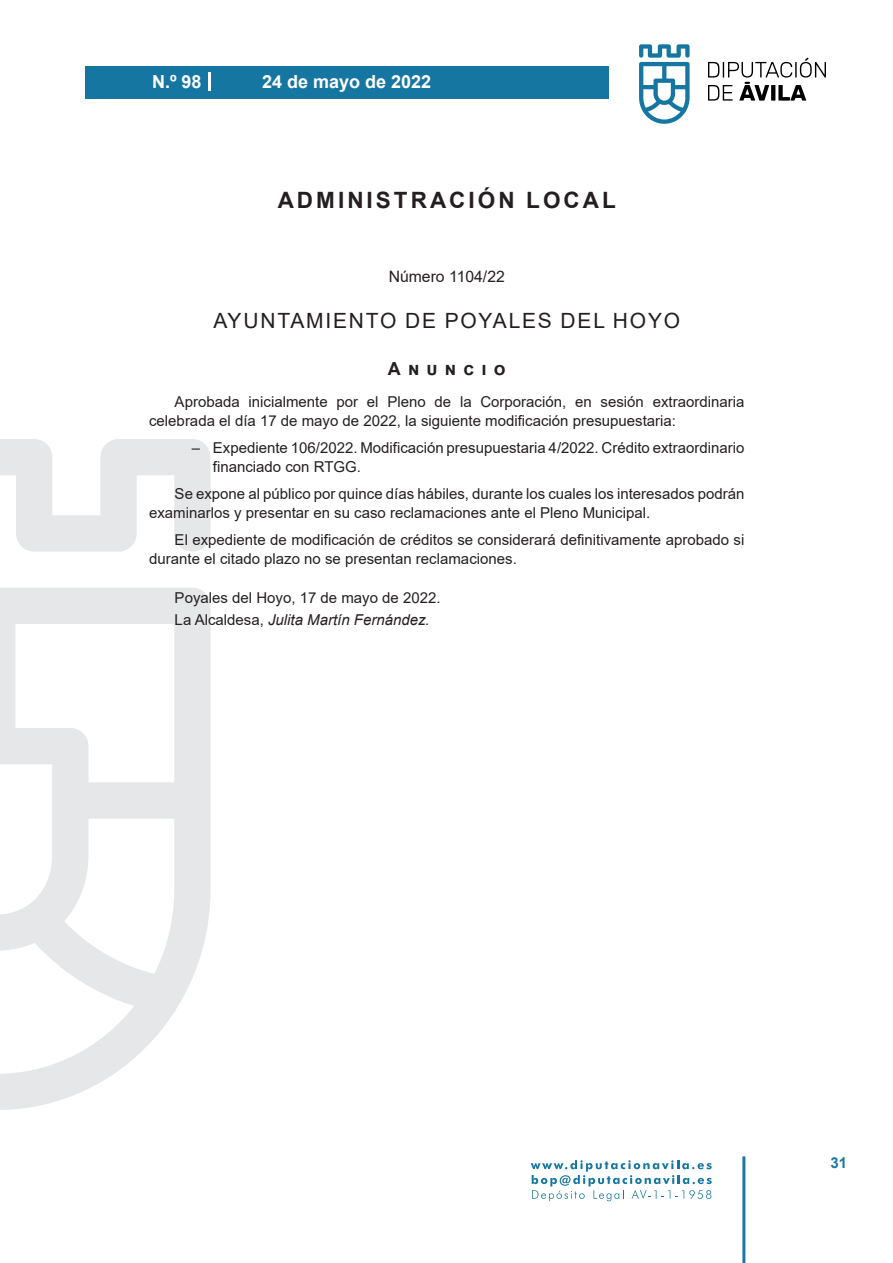
<style>
.page{position:relative;width:893px;height:1263px;background:#fff}
.page>*{position:absolute;margin:0;border:0;box-sizing:border-box;transform-origin:0 0}
.t1{font:700 22.5px "Arial";letter-spacing:.135em;color:#231f20}
.t2{font:21px "Arial";letter-spacing:.085em;color:#231f20}
.t3{font:700 18px "Arial";color:#fff}
.t4{font:700 18px "Arial";letter-spacing:.4em;color:#231f20}
.t5{font:15.75px "Arial";color:#231f20}
.t6{font:15px/18.8px "Arial";color:#231f20}
.t7{font:700 15px "Arial";color:#1d76a4}
.s1{font-style:italic}
</style>
<div class="page">
<svg style="left:531px;top:1160px;width:181px;height:41px"></svg>
<div style="left:85px;top:66px;width:523px;height:33px;background:#1676a2"></div>
<svg style="left:639px;top:44px;width:51px;height:80px"></svg>
<svg style="left:708px;top:58px;width:118px;height:43px"></svg>
<hr style="left:742px;top:1156px;width:3px;height:107px;background:#1d76a4">
<svg style="left:208px;top:72px;width:2px;height:18px"></svg>
<svg style="left:0;top:439px;width:211px;height:671px"></svg>
<p class="t3" style="left:152px;top:69px;width:51px">N.º 98</p>
<p class="t3" style="left:262px;top:69px;width:171px">24 de mayo de 2022</p>
<h1 class="t1" style="left:278px;top:184px;width:340px">ADMINISTRACIÓN LOCAL</h1>
<p class="t5" style="left:389px;top:265px;width:118px">Número 1104/22</p>
<h2 class="t2" style="left:213px;top:306px;width:468px">AYUNTAMIENTO DE POYALES DEL HOYO</h2>
<p class="t4" style="left:388px;top:356px;width:119px">Anuncio</p>
<p class="t6" style="left:149px;top:392px;width:597px;text-indent:26px">Aprobada inicialmente por el Pleno de la Corporación, en sesión extraordinaria celebrada el día 17 de mayo de 2022, la siguiente modificación presupuestaria:</p>
<p class="t6" style="left:213px;top:438px;width:533px;text-indent:-21px">– Expediente 106/2022. Modificación presupuestaria 4/2022. Crédito extraordinario financiado con RTGG.</p>
<p class="t6" style="left:149px;top:484px;width:597px;text-indent:26px">Se expone al público por quince días hábiles, durante los cuales los interesados podrán examinarlos y presentar en su caso reclamaciones ante el Pleno Municipal.</p>
<p class="t6" style="left:149px;top:530px;width:597px;text-indent:26px">El expediente de modificación de créditos se considerará definitivamente aprobado si durante el citado plazo no se presentan reclamaciones.</p>
<p class="t6" style="left:175px;top:586px;width:267px;line-height:22.2px">Poyales del Hoyo, 17 de mayo de 2022.<br>La Alcaldesa, <span class="s1">Julita Martín Fernández.</span></p>
<p class="t7" style="left:831px;top:1152px;width:18px">31</p>
</div>
